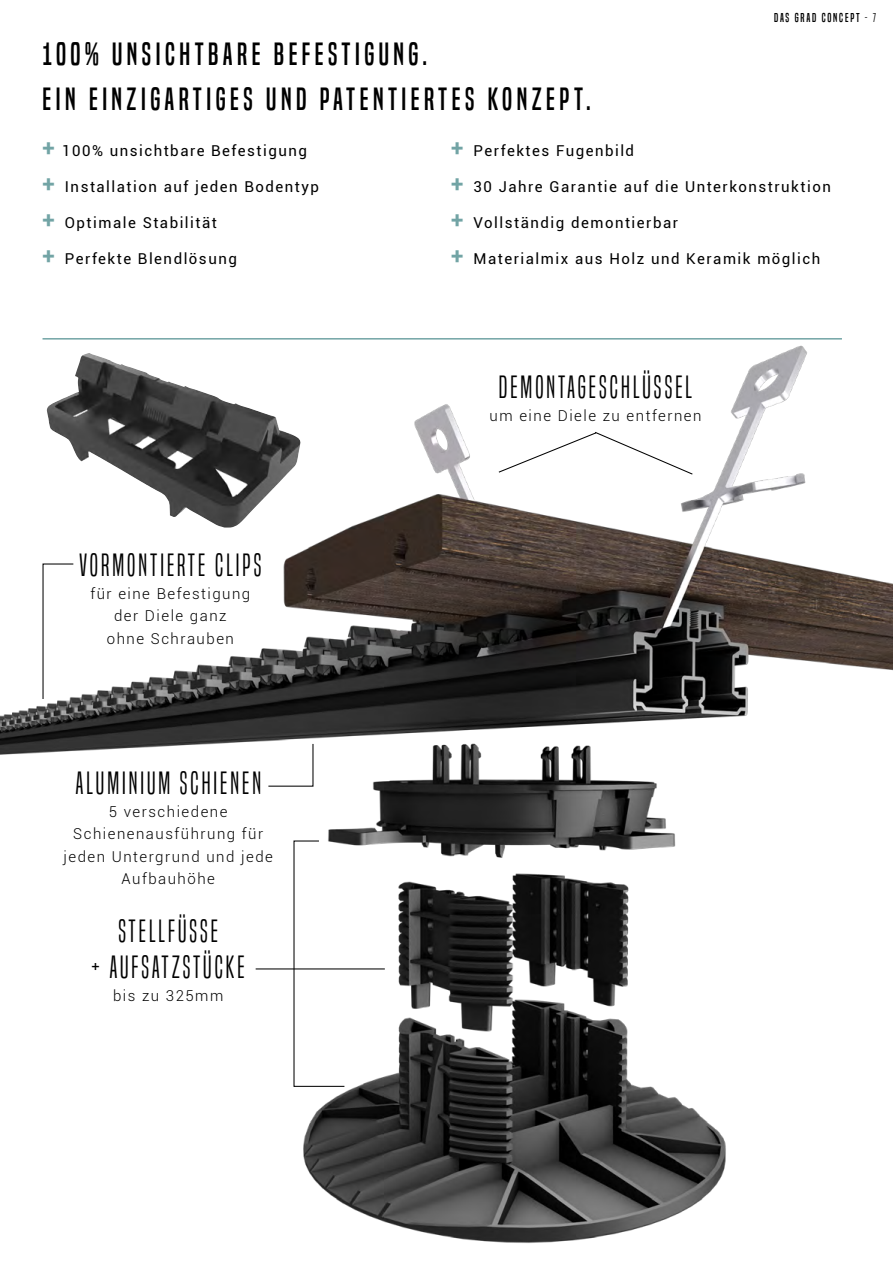
<style>
.page{position:relative;width:893px;height:1263px;background:#fff}
.page>*{position:absolute;margin:0;border:0;box-sizing:border-box;transform-origin:0 0}
.t1{font:30px/36px "Built Titling Lt";letter-spacing:.1em;color:#000;text-align:center}
.t2{font:30px/45px "Built Titling Rg";letter-spacing:.15em;color:#000}
.t3{font:15px "Roboto";letter-spacing:.1em;color:#000}
.t4{font:300 15px/22.5px "Roboto";letter-spacing:.1em;color:#000;text-align:center}
.t5{font:12px "Built Titling Rg";letter-spacing:.15em;color:#000}
.s1{font-family:"Built Titling Lt"}
.s2{font-weight:700;font-size:22.5px;color:#72a4a5}
</style>
<div class="page">
<img style="left:0;top:345px;width:893px;height:898px">
<img style="left:47px;top:353px;width:254px;height:174px">
<svg style="left:42px;top:563px;width:32px;height:137px"></svg>
<svg style="left:267px;top:743px;width:47px;height:44px"></svg>
<svg style="left:293px;top:840px;width:52px;height:247px"></svg>
<hr style="left:256px;top:968px;width:129px;height:1px;background:#000">
<svg style="left:498px;top:431px;width:196px;height:44px"></svg>
<hr style="left:43px;top:338px;width:799px;height:2px;background:#72a4a5">
<h1 class="t2" style="left:43px;top:32px;width:550px">100% UNSICHTBARE BEFESTIGUNG.<br>EIN EINZIGARTIGES UND PATENTIERTES KONZEPT.</h1>
<p class="t5" style="left:774px;top:10px;width:103px">DAS GRAD CONCEPT <span class="s1">- 7</span></p>
<p class="t3" style="left:43px;top:140px;width:266px"><span class="s2">+</span> 100% unsichtbare Befestigung</p>
<p class="t3" style="left:43px;top:176px;width:278px"><span class="s2">+</span> Installation auf jeden Bodentyp</p>
<p class="t3" style="left:43px;top:212px;width:176px"><span class="s2">+</span> Optimale Stabilität</p>
<p class="t3" style="left:43px;top:248px;width:196px"><span class="s2">+</span> Perfekte Blendlösung</p>
<h1 class="t1" style="left:79px;top:547px;width:184px">VORMONTIERTE CLIPS</h1>
<p class="t4" style="left:90px;top:581px;width:161px">für eine Befestigung der Diele ganz<br>ohne Schrauben</p>
<h1 class="t1" style="left:75px;top:765px;width:187px">ALUMINIUM SCHIENEN</h1>
<p class="t4" style="left:63px;top:800px;width:211px">5 verschiedene<br>Schienenausführung für jeden Untergrund und jede<br>Aufbauhöhe</p>
<h1 class="t1" style="left:92px;top:913px;width:155px">STELLFÜSSE<br>+ AUFSATZSTÜCKE</h1>
<p class="t4" style="left:113px;top:984px;width:112px">bis zu 325mm</p>
<p class="t3" style="left:451px;top:140px;width:184px"><span class="s2">+</span> Perfektes Fugenbild</p>
<p class="t3" style="left:451px;top:176px;width:381px"><span class="s2">+</span> 30 Jahre Garantie auf die Unterkonstruktion</p>
<p class="t3" style="left:451px;top:212px;width:228px"><span class="s2">+</span> Vollständig demontierbar</p>
<p class="t3" style="left:451px;top:248px;width:371px"><span class="s2">+</span> Materialmix aus Holz und Keramik möglich</p>
<h1 class="t1" style="left:499px;top:369px;width:195px">DEMONTAGESCHLÜSSEL</h1>
<p class="t4" style="left:490px;top:404px;width:213px">um eine Diele zu entfernen</p>
</div>
